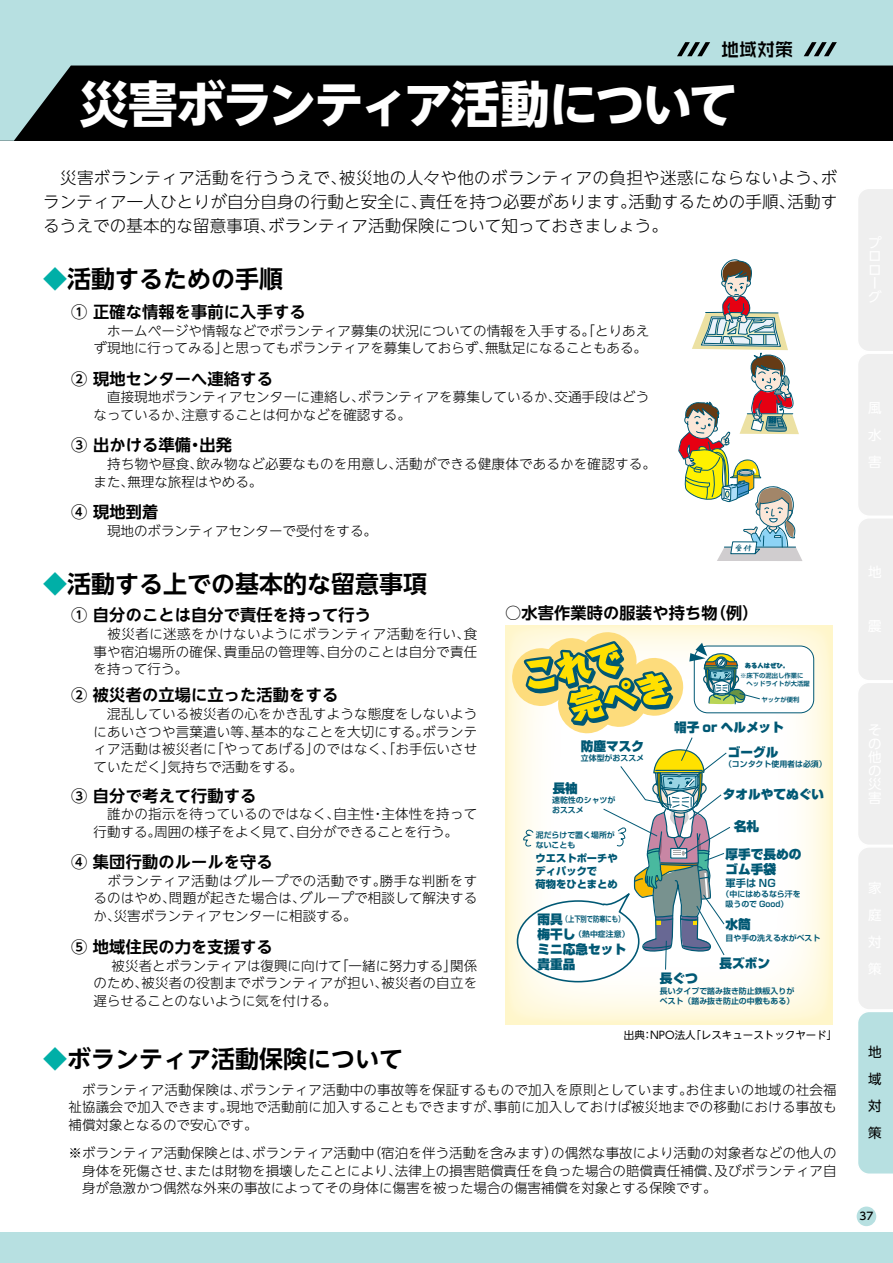
<style>
.page{position:relative;width:893px;height:1263px;background:#fff}
.page>*{position:absolute;margin:0;border:0;box-sizing:border-box;transform-origin:0 0}
.t1{font:700 49.5px "UD Shin Go NT Pro";letter-spacing:-.055em;color:#fff}
.t2{font:700 24px "UD Shin Go NT Pro De";color:#000}
.t3{font:18px "True Line G Bold RKSJ H";color:#000}
.t4{font:300 16.5px/24px "UD Shin Go NT Pro";letter-spacing:.01em;color:#000;text-align:justify}
.t5{font:700 16.2px "UD Shin Go NT Pro De";letter-spacing:.01em;color:#000}
.t6{font:300 13.5px/17.5px "UD Shin Go NT Pro";letter-spacing:.005em;color:#000;text-align:justify}
.t7{font:13.5px/27px "UD Shin Go Pro";color:#000;text-align:justify}
.t8{font:900 12.6px/15px "Shin Go Pro";color:#005874}
.t9{font:10.5px "UD Shin Go NT Pro";color:#000}
.t10{font:500 10.5px "UD Shin Go NT Pro";color:#000}
.t11{font:800 10.35px/12.6px "Shin Go Pro";color:#005874}
.t12{font:700 10.35px "Shin Go Pro De";color:#005874}
.t13{font:8.4px "The Little Bird FONT";color:#005874;scale:1.06 1}
.t14{font:700 7.95px/10.4px "Shin Go Pro De";color:#005874}
.t15{font:700 7.95px/14.7px "Shin Go Pro De";color:#005874;scale:.79 1}
.t16{font:700 6.3px/7.9px "Shin Go Pro De";color:#005874}
.t17{font:800 6.3px "Harucraft Std";color:#005874}
.s1{color:#00afa7}
</style>
<div class="page">
<svg style="left:71px;top:0;width:822px;height:141px;background:#546767"></svg>
<div style="left:0;top:1232px;width:893px;height:31px;background:#b7e0e1"></div>
<div style="left:857px;top:1206px;width:19px;height:20px;background:#b7e0e1;border-radius:50%"></div>
<svg style="left:0;top:0;width:71px;height:141px;background:#8fafb0"></svg>
<svg style="left:505px;top:625px;width:328px;height:399px"></svg>
<svg style="left:677px;top:42px;width:33px;height:14px"></svg>
<svg style="left:804px;top:42px;width:33px;height:14px"></svg>
<div style="left:694px;top:646px;width:120px;height:67px;background:#fff;border-radius:13px"></div>
<svg style="left:511px;top:259px;width:291px;height:766px"></svg>
<svg style="left:858px;top:189px;width:35px;height:985px"></svg>
<h3 class="t3" style="left:721px;top:40px;width:73px">地域対策</h3>
<h1 class="t1" style="left:79px;top:64px;width:660px">災害ボランティア活動について</h1>
<p class="t4" style="left:43px;top:166px;width:796px">　災害ボランティア活動を行ううえで、被災地の人々や他のボランティアの負担や迷惑にならないよう、ボランティア一人ひとりが自分自身の行動と安全に、責任を持つ必要があります。活動するための手順、活動するうえでの基本的な留意事項、ボランティア活動保険について知っておきましょう。</p>
<h2 class="t2" style="left:43px;top:260px;width:241px"><span class="s1">◆</span>活動するための手順</h2>
<p class="t5" style="left:71px;top:299px;width:236px">① 正確な情報を事前に入手する</p>
<p class="t6" style="left:94px;top:321px;width:557px">　ホームページや情報などでボランティア募集の状況についての情報を入手する。「とりあえず現地に行ってみる」と思ってもボランティアを募集しておらず、無駄足になることもある。</p>
<p class="t5" style="left:71px;top:365px;width:203px">② 現地センターへ連絡する</p>
<p class="t6" style="left:94px;top:388px;width:557px">　直接現地ボランティアセンターに連絡し、ボランティアを募集しているか、交通手段はどうなっているか、注意することは何かなどを確認する。</p>
<p class="t5" style="left:71px;top:432px;width:162px">③ 出かける準備・出発</p>
<p class="t6" style="left:94px;top:455px;width:564px">　持ち物や昼食、飲み物など必要なものを用意し、活動ができる健康体であるかを確認する。また、無理な旅程はやめる。</p>
<p class="t5" style="left:71px;top:498px;width:89px">④ 現地到着</p>
<p class="t6" style="left:94px;top:521px;width:285px">　現地のボランティアセンターで受付をする。</p>
<h2 class="t2" style="left:43px;top:565px;width:386px"><span class="s1">◆</span>活動する上での基本的な留意事項</h2>
<p class="t5" style="left:71px;top:602px;width:301px">① 自分のことは自分で責任を持って行う</p>
<p class="t6" style="left:93px;top:625px;width:385px">　被災者に迷惑をかけないようにボランティア活動を行い、食事や宿泊場所の確保、貴重品の管理等、自分のことは自分で責任を持って行う。</p>
<p class="t5" style="left:71px;top:682px;width:269px">② 被災者の立場に立った活動をする</p>
<p class="t6" style="left:93px;top:705px;width:385px">　混乱している被災者の心をかき乱すような態度をしないようにあいさつや言葉遣い等、基本的なことを大切にする。ボランティア活動は被災者に「やってあげる」のではなく、「お手伝いさせていただく」気持ちで活動をする。</p>
<p class="t5" style="left:71px;top:782px;width:187px">③ 自分で考えて行動する</p>
<p class="t6" style="left:93px;top:805px;width:385px">　誰かの指示を待っているのではなく、自主性・主体性を持って行動する。周囲の様子をよく見て、自分ができることを行う。</p>
<p class="t5" style="left:71px;top:848px;width:203px">④ 集団行動のルールを守る</p>
<p class="t6" style="left:93px;top:871px;width:385px">　ボランティア活動はグループでの活動です。勝手な判断をするのはやめ、問題が起きた場合は、グループで相談して解決するか、災害ボランティアセンターに相談する。</p>
<p class="t5" style="left:71px;top:933px;width:203px">⑤ 地域住民の力を支援する</p>
<p class="t6" style="left:93px;top:956px;width:385px;text-indent:18px">被災者とボランティアは復興に向けて「一緒に努力する」関係のため、被災者の役割までボランティアが担い、被災者の自立を遅らせることのないように気を付ける。</p>
<h2 class="t2" style="left:43px;top:1039px;width:362px"><span class="s1">◆</span>ボランティア活動保険について</h2>
<p class="t13" style="left:734px;top:544px;width:20px">受付</p>
<p class="t5" style="left:505px;top:599px;width:255px">○水害作業時の服装や持ち物（例）</p>
<p class="t8" style="left:581px;top:738px;width:65px">防塵マスク</p>
<p class="t14" style="left:581px;top:752px;width:65px">立体型がおススメ</p>
<p class="t8" style="left:553px;top:779px;width:27px">長袖</p>
<p class="t14" style="left:552px;top:794px;width:65px">速乾性のシャツがおススメ</p>
<p class="t14" style="left:536px;top:828px;width:81px">泥だらけで置く場所がないことも</p>
<p class="t11" style="left:536px;top:851px;width:84px">ウエストポーチやディパックで<br>荷物をひとまとめ</p>
<p class="t8" style="left:538px;top:910px;width:90px">雨具<br>梅干し<br>ミニ応急セット貴重品</p>
<p class="t15" style="left:574px;top:910px;width:72px;text-indent:-12px">（上下別で防寒にも）（熱中症注意）</p>
<p class="t17" style="left:745px;top:661px;width:46px">ある人はぜひ。</p>
<p class="t16" style="left:761px;top:695px;width:39px">ヤッケが便利</p>
<p class="t16" style="left:740px;top:670px;width:71px">※床下の泥出し作業に　ヘッドライトが大活躍</p>
<p class="t8" style="left:728px;top:713px;width:57px;line-height:25.5px;text-indent:-54px">帽子 or ヘルメットゴーグル</p>
<p class="t14" style="left:724px;top:758px;width:104px">（コンタクト使用者は必須）</p>
<p class="t8" style="left:723px;top:785px;width:103px">タオルやてぬぐい</p>
<p class="t8" style="left:734px;top:817px;width:27px">名札</p>
<p class="t8" style="left:726px;top:845px;width:77px">厚手で長めのゴム手袋</p>
<p class="t12" style="left:726px;top:874px;width:52px">軍手は NG</p>
<p class="t14" style="left:726px;top:888px;width:77px;line-height:9.9px;text-indent:-4px">（中にはめるなら汗を吸うので Good）</p>
<p class="t8" style="left:726px;top:916px;width:27px">水筒</p>
<p class="t14" style="left:726px;top:931px;width:96px">目や手の洗える水がベスト</p>
<p class="t8" style="left:660px;top:970px;width:39px">長ぐつ</p>
<p class="t8" style="left:720px;top:954px;width:52px">長ズボン</p>
<p class="t14" style="left:660px;top:984px;width:136px">長いタイプで踏み抜き防止鉄板入りがベスト（踏み抜き防止の中敷もある）</p>
<p class="t9" style="left:624px;top:1027px;width:215px">出典：NPO法人「レスキューストックヤード」</p>
<p class="t6" style="left:68px;top:1080px;width:770px">　ボランティア活動保険は、ボランティア活動中の事故等を保証するもので加入を原則としています。お住まいの地域の社会福祉協議会で加入できます。現地で活動前に加入することもできますが、事前に加入しておけば被災地までの移動における事故も補償対象となるので安心です。</p>
<p class="t6" style="left:68px;top:1144px;width:770px">※ボランティア活動保険とは、ボランティア活動中（宿泊を伴う活動を含みます）の偶然な事故により活動の対象者などの他人の　身体を死傷させ、または財物を損壊したことにより、法律上の損害賠償責任を負った場合の賠償責任補償、及びボランティア自　身が急激かつ偶然な外来の事故によってその身体に傷害を被った場合の傷害補償を対象とする保険です。</p>
<p class="t7" style="left:868px;top:1038px;width:15px">地域対策</p>
<p class="t10" style="left:859px;top:1208px;width:15px">37</p>
</div>
